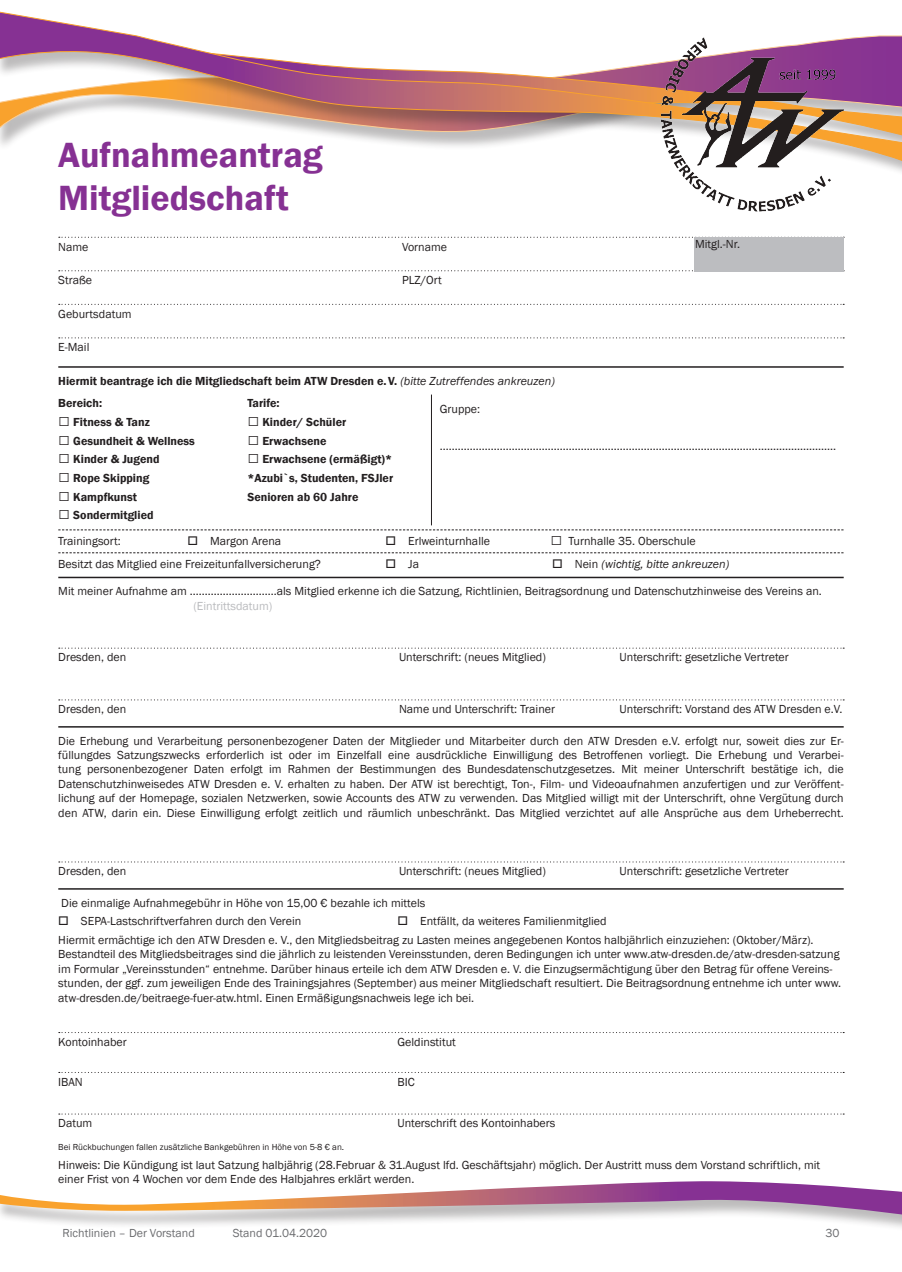
<style>
.page{position:relative;width:902px;height:1272px;background:#fff}
.page>*{position:absolute;margin:0;border:0;box-sizing:border-box;transform-origin:0 0}
.t1{font:600 36px "Franklin Gothic";color:#863193}
.Anträge_8pt{font:12px/14.4px "Franklin Gothic";color:#231f20}
.Anträge_8pt-2{font:600 12px "Franklin Gothic";color:#231f20}
.t2{font:12px "Franklin Gothic";color:#6c6d70}
.Anträge_8pt-3{font:italic 12px "Franklin Gothic";color:#231f20}
.Anträge_8pt-4{font:9px "Franklin Gothic";color:#231f20}
.s1{font-weight:400;font-style:italic}
.s2{font-style:normal}
.s3{color:#babbbe}
</style>
<div class="page">
<svg style="left:0;top:11px;width:901px;height:153px"></svg>
<div style="left:0;top:1183px;width:901px;height:50px;background:#231f20;opacity:.3"></div>
<svg style="left:0;top:1181px;width:901px;height:34px"></svg>
<img style="left:661px;top:38px;width:182px;height:174px">
<svg style="left:59px;top:237px;width:785px;height:1px"></svg>
<svg style="left:59px;top:270px;width:785px;height:1px"></svg>
<svg style="left:59px;top:304px;width:785px;height:1px"></svg>
<svg style="left:59px;top:337px;width:785px;height:1px"></svg>
<hr style="left:58px;top:366px;width:785px;height:2px;background:#231f20">
<svg style="left:58px;top:529px;width:785px;height:1px"></svg>
<svg style="left:58px;top:552px;width:785px;height:1px"></svg>
<hr style="left:58px;top:576px;width:785px;height:2px;background:#231f20">
<svg style="left:59px;top:647px;width:785px;height:1px"></svg>
<svg style="left:59px;top:699px;width:785px;height:1px"></svg>
<hr style="left:58px;top:726px;width:785px;height:1px;background:#231f20">
<svg style="left:59px;top:861px;width:785px;height:1px"></svg>
<hr style="left:58px;top:888px;width:785px;height:1px;background:#231f20">
<svg style="left:59px;top:1032px;width:785px;height:1px"></svg>
<svg style="left:59px;top:1113px;width:785px;height:1px"></svg>
<div style="left:694px;top:237px;width:149px;height:34px;background:#bcbdc0"></div>
<hr style="left:431px;top:394px;width:1px;height:131px;background:#231f20">
<p class="t1" style="left:58px;top:133px;width:266px">Aufnahmeantrag</p>
<p class="t1" style="left:58px;top:176px;width:232px">Mitgliedschaft</p>
<p class="Anträge_8pt" style="left:58px;top:239px;width:32px">Name</p>
<p class="Anträge_8pt" style="left:402px;top:239px;width:47px">Vorname</p>
<p class="Anträge_8pt" style="left:58px;top:273px;width:35px">Straße</p>
<p class="Anträge_8pt" style="left:402px;top:273px;width:41px">PLZ/Ort</p>
<p class="Anträge_8pt" style="left:58px;top:307px;width:75px">Geburtsdatum</p>
<p class="Anträge_8pt" style="left:58px;top:340px;width:33px">E-Mail</p>
<p class="Anträge_8pt-2" style="left:58px;top:373px;width:498px">Hiermit beantrage ich die Mitgliedschaft beim ATW Dresden e.V. <span class="s1">(bitte Zutreffendes ankreuzen)</span></p>
<p class="Anträge_8pt" style="left:695px;top:237px;width:47px">Mitgl.-Nr.</p>
<p class="Anträge_8pt-2" style="left:58px;top:396px;width:45px">Bereich:</p>
<p class="Anträge_8pt-2" style="left:247px;top:396px;width:34px">Tarife:</p>
<p class="Anträge_8pt-2" style="left:73px;top:415px;width:78px">Fitness &amp; Tanz</p>
<p class="Anträge_8pt-2" style="left:262px;top:415px;width:85px">Kinder/ Schüler</p>
<p class="Anträge_8pt-2" style="left:73px;top:433px;width:123px">Gesundheit &amp; Wellness</p>
<p class="Anträge_8pt-2" style="left:262px;top:433px;width:66px">Erwachsene</p>
<p class="Anträge_8pt-2" style="left:73px;top:452px;width:88px">Kinder &amp; Jugend</p>
<p class="Anträge_8pt-2" style="left:262px;top:452px;width:131px">Erwachsene (ermäßigt)*</p>
<p class="Anträge_8pt-2" style="left:73px;top:470px;width:78px">Rope Skipping</p>
<p class="Anträge_8pt-2" style="left:247px;top:470px;width:147px">*Azubi`s, Studenten, FSJler</p>
<p class="Anträge_8pt-2" style="left:73px;top:489px;width:65px">Kampfkunst</p>
<p class="Anträge_8pt-2" style="left:247px;top:489px;width:113px">Senioren ab 60 Jahre</p>
<p class="Anträge_8pt-2" style="left:73px;top:508px;width:82px">Sondermitglied</p>
<p class="Anträge_8pt" style="left:440px;top:402px;width:42px">Gruppe:</p>
<p class="Anträge_8pt" style="left:440px;top:439px;width:398px">....................................................................................................................................</p>
<p class="Anträge_8pt" style="left:58px;top:534px;width:64px">Trainingsort:</p>
<p class="Anträge_8pt" style="left:187px;top:534px;width:95px">□ Margon Arena</p>
<p class="Anträge_8pt" style="left:385px;top:534px;width:106px">□ Erlweinturnhalle</p>
<p class="Anträge_8pt" style="left:568px;top:534px;width:129px">Turnhalle 35. Oberschule</p>
<p class="Anträge_8pt" style="left:58px;top:557px;width:264px">Besitzt das Mitglied eine Freizeitunfallversicherung?</p>
<p class="Anträge_8pt" style="left:385px;top:557px;width:35px">□ Ja</p>
<p class="Anträge_8pt-3" style="left:552px;top:556px;width:179px">□ <span class="s2">Nein</span> (wichtig, bitte ankreuzen)</p>
<p class="Anträge_8pt" style="left:193px;top:584px;width:630px;text-indent:-135px">Mit meiner Aufnahme am .............................als Mitglied erkenne ich die Satzung, Richtlinien, Beitragsordnung und Datenschutzhinweise des Vereins an. <span class="s3">(Eintrittsdatum)</span></p>
<p class="Anträge_8pt" style="left:58px;top:650px;width:69px">Dresden, den</p>
<p class="Anträge_8pt" style="left:399px;top:650px;width:148px">Unterschrift: (neues Mitglied)</p>
<p class="Anträge_8pt" style="left:619px;top:650px;width:171px">Unterschrift: gesetzliche Vertreter</p>
<p class="Anträge_8pt" style="left:58px;top:702px;width:69px">Dresden, den</p>
<p class="Anträge_8pt" style="left:399px;top:702px;width:157px">Name und Unterschrift: Trainer</p>
<p class="Anträge_8pt" style="left:619px;top:702px;width:224px">Unterschrift: Vorstand des ATW Dresden e.V.</p>
<p class="Anträge_8pt" style="left:58px;top:733px;width:786px;text-align:justify">Die Erhebung und Verarbeitung personenbezogener Daten der Mitglieder und Mitarbeiter durch den ATW Dresden e.V. erfolgt nur, soweit dies zur Er&shy;füllungdes Satzungszwecks erforderlich ist oder im Einzelfall eine ausdrückliche Einwilligung des Betroffenen vorliegt. Die Erhebung und Verarbei&shy;tung personenbezogener Daten erfolgt im Rahmen der Bestimmungen des Bundesdatenschutzgesetzes. Mit meiner Unterschrift bestätige ich, die Datenschutzhinweisedes ATW Dresden e. V. erhalten zu haben. Der ATW ist berechtigt, Ton-, Film- und Videoaufnahmen anzufertigen und zur Veröffent&shy;lichung auf der Homepage, sozialen Netzwerken, sowie Accounts des ATW zu verwenden. Das Mitglied willigt mit der Unterschrift, ohne Vergütung durch den ATW, darin ein. Diese Einwilligung erfolgt zeitlich und räumlich unbeschränkt. Das Mitglied verzichtet auf alle Ansprüche aus dem Urheberrecht.</p>
<p class="Anträge_8pt" style="left:58px;top:864px;width:69px">Dresden, den</p>
<p class="Anträge_8pt" style="left:399px;top:864px;width:148px">Unterschrift: (neues Mitglied)</p>
<p class="Anträge_8pt" style="left:619px;top:864px;width:171px">Unterschrift: gesetzliche Vertreter</p>
<p class="Anträge_8pt" style="left:61px;top:895px;width:365px">Die einmalige Aufnahmegebühr in Höhe von 15,00 € bezahle ich mittels</p>
<p class="Anträge_8pt" style="left:58px;top:914px;width:244px">□ SEPA-Lastschriftverfahren durch den Verein</p>
<p class="Anträge_8pt" style="left:397px;top:914px;width:211px">□ Entfällt, da weiteres Familienmitglied</p>
<p class="Anträge_8pt" style="left:58px;top:933px;width:784px">Hiermit ermächtige ich den ATW Dresden e. V., den Mitgliedsbeitrag zu Lasten meines angegebenen Kontos halbjährlich einzuziehen: (Oktober/März).<br>Bestandteil des Mitgliedsbeitrages sind die jährlich zu leistenden Vereinsstunden, deren Bedingungen ich unter www.atw-dresden.de/atw-dresden-satzung im Formular „Vereinsstunden“ entnehme. Darüber hinaus erteile ich dem ATW Dresden e. V. die Einzugsermächtigung über den Betrag für offene Vereins&shy;stunden, der ggf. zum jeweiligen Ende des Trainingsjahres (September) aus meiner Mitgliedschaft resultiert. Die Beitragsordnung entnehme ich unter www. atw-dresden.de/beitraege-fuer-atw.html. Einen Ermäßigungsnachweis lege ich bei.</p>
<p class="Anträge_8pt" style="left:58px;top:1034px;width:70px">Kontoinhaber</p>
<p class="Anträge_8pt" style="left:397px;top:1034px;width:60px">Geldinstitut</p>
<p class="Anträge_8pt" style="left:58px;top:1074px;width:26px">IBAN</p>
<p class="Anträge_8pt" style="left:397px;top:1074px;width:19px">BIC</p>
<p class="Anträge_8pt" style="left:58px;top:1116px;width:36px">Datum</p>
<p class="Anträge_8pt" style="left:397px;top:1116px;width:159px">Unterschrift des Kontoinhabers</p>
<p class="Anträge_8pt-4" style="left:58px;top:1141px;width:287px">Bei Rückbuchungen fallen zusätzliche Bankgebühren in Höhe von 5-8 € an.</p>
<p class="Anträge_8pt" style="left:58px;top:1157px;width:763px">Hinweis: Die Kündigung ist laut Satzung halbjährig (28.Februar &amp; 31.August lfd. Geschäftsjahr) möglich. Der Austritt muss dem Vorstand schriftlich, mit einer Frist von 4 Wochen vor dem Ende des Halbjahres erklärt werden.</p>
<p class="t2" style="left:63px;top:1225px;width:134px">Richtlinien – Der Vorstand</p>
<p class="t2" style="left:233px;top:1225px;width:96px">Stand 01.04.2020</p>
<p class="t2" style="left:825px;top:1225px;width:16px">30</p>
</div>
